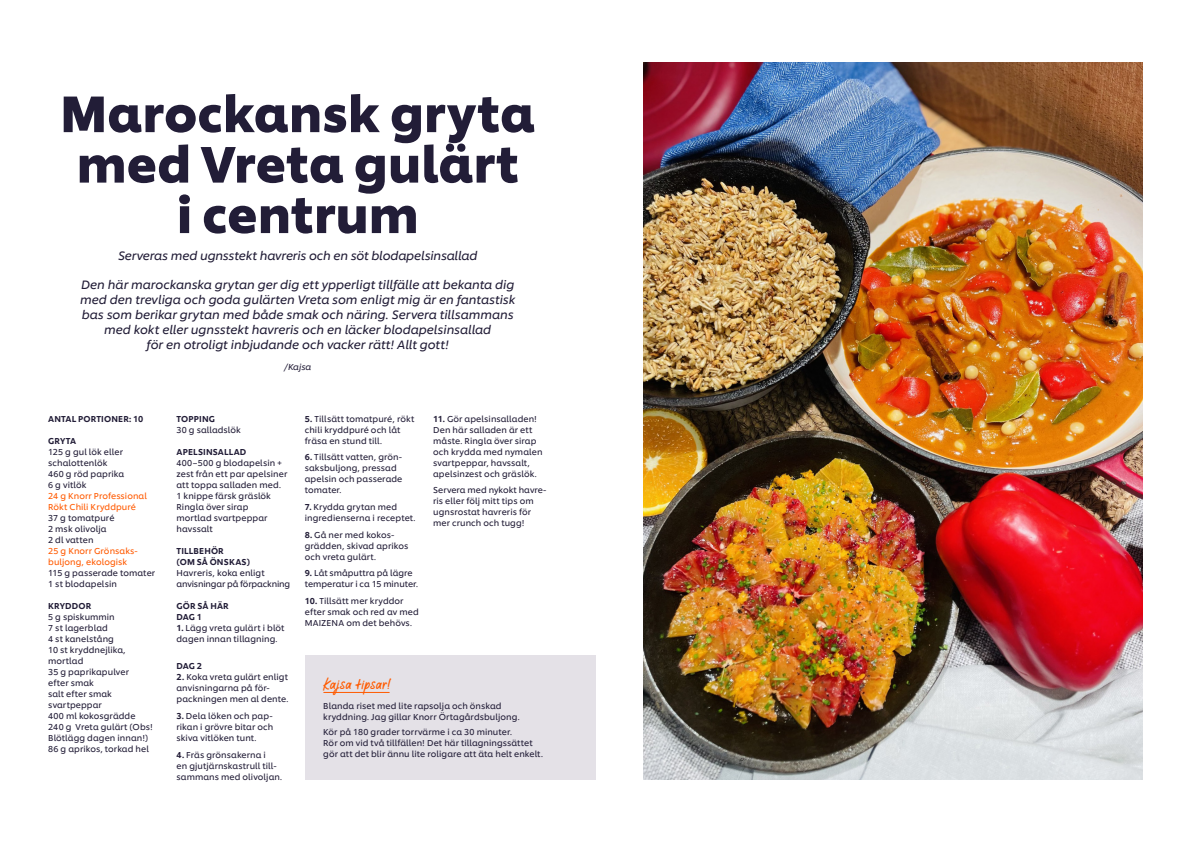
<style>
.page{position:relative;width:1191px;height:842px;background:#fff}
.page>*{position:absolute;margin:0;border:0;box-sizing:border-box;transform-origin:0 0}
.t1{font:700 50.1px/50.5px "Unilever Shilling";letter-spacing:-.005em;color:#221d37;text-align:center}
.t2{font:20px "Chefs Hand";letter-spacing:.02em;color:#ff5a00}
.t3{font:italic 12px/15px "Unilever Shilling";letter-spacing:-.005em;color:#221d37;text-align:center}
.t4{font:8.5px/11px "Unilever Shilling";letter-spacing:.01em;color:#221d37}
.t5{font:500 8.5px/11px "Unilever Shilling";letter-spacing:.015em;color:#221d37}
.t6{font:8.5px/11px "Unilever Shilling";letter-spacing:.01em;color:#ff5a00}
.t7{font:8.5px/11px "Unilever Shilling";letter-spacing:-.01em;color:#221d37}
.t8{font:italic 8.5px "Unilever Shilling";letter-spacing:-.005em;color:#221d37}
.s1{font-weight:500}
</style>
<div class="page">
<div style="left:305px;top:655px;width:290px;height:125px;background:#e4e1e7"></div>
<hr style="left:324px;top:692px;width:65px;height:1px;background:#ff5a00">
<img style="left:643px;top:62px;width:499px;height:718px">
<p class="t1" style="left:60px;top:84px;width:476px">Marockansk gryta med Vreta gulärt<br>i centrum</p>
<p class="t3" style="left:118px;top:248px;width:361px">Serveras med ugnsstekt havreris och en söt blodapelsinsallad</p>
<p class="t3" style="left:80px;top:277px;width:437px">Den här marockanska grytan ger dig ett ypperligt tillfälle att bekanta dig med den trevliga och goda gulärten Vreta som enligt mig är en fantastisk bas som berikar grytan med både smak och näring. Servera tillsammans med kokt eller ugnsstekt havreris och en läcker blodapelsinsallad<br>för en otroligt inbjudande och vacker rätt! Allt gott!</p>
<p class="t8" style="left:284px;top:361px;width:28px">/Kajsa</p>
<p class="t5" style="left:48px;top:412px;width:97px">ANTAL PORTIONER: 10</p>
<p class="t5" style="left:48px;top:434px;width:29px">GRYTA</p>
<p class="t4" style="left:48px;top:445px;width:76px">125 g gul lök eller schalottenlök</p>
<p class="t4" style="left:48px;top:467px;width:77px">460 g röd paprika</p>
<p class="t4" style="left:48px;top:478px;width:40px">6 g vitlök</p>
<p class="t6" style="left:48px;top:489px;width:100px">24 g Knorr Professional<br>Rökt Chili Kryddpuré</p>
<p class="t4" style="left:48px;top:511px;width:68px">37 g tomatpuré</p>
<p class="t4" style="left:48px;top:522px;width:60px">2 msk olivolja</p>
<p class="t4" style="left:48px;top:533px;width:47px">2 dl vatten</p>
<p class="t6" style="left:48px;top:544px;width:91px">25 g Knorr Grönsaks&shy;buljong, ekologisk</p>
<p class="t4" style="left:48px;top:566px;width:108px">115 g passerade tomater</p>
<p class="t4" style="left:48px;top:577px;width:70px">1 st blodapelsin</p>
<p class="t5" style="left:48px;top:599px;width:44px">KRYDDOR</p>
<p class="t4" style="left:48px;top:610px;width:68px">5 g spiskummin</p>
<p class="t4" style="left:48px;top:621px;width:61px">7 st lagerblad</p>
<p class="t4" style="left:48px;top:632px;width:67px">4 st kanelstång</p>
<p class="t4" style="left:48px;top:643px;width:79px">10 st kryddnejlika, mortlad</p>
<p class="t4" style="left:48px;top:665px;width:82px">35 g paprikapulver efter smak<br>salt efter smak svartpeppar</p>
<p class="t4" style="left:48px;top:709px;width:89px">400 ml kokosgrädde</p>
<p class="t4" style="left:48px;top:720px;width:106px">240 g Vreta gulärt (Obs!<br>Blötlägg dagen innan!)</p>
<p class="t4" style="left:48px;top:742px;width:102px">86 g aprikos, torkad hel</p>
<p class="t5" style="left:176px;top:412px;width:40px">TOPPING</p>
<p class="t4" style="left:176px;top:423px;width:66px">30 g salladslök</p>
<p class="t5" style="left:176px;top:445px;width:71px">APELSINSALLAD</p>
<p class="t4" style="left:176px;top:456px;width:112px">400–500 g blodapelsin + zest från ett par apelsiner att toppa salladen med.</p>
<p class="t4" style="left:176px;top:489px;width:96px">1 knippe färsk gräslök</p>
<p class="t4" style="left:176px;top:500px;width:73px">Ringla över sirap</p>
<p class="t4" style="left:176px;top:511px;width:92px">mortlad svartpeppar</p>
<p class="t4" style="left:176px;top:522px;width:38px">havssalt</p>
<p class="t5" style="left:176px;top:544px;width:75px">TILLBEHÖR<br>(OM SÅ ÖNSKAS)</p>
<p class="t7" style="left:176px;top:566px;width:115px">Havreris, koka enligt anvisningar på förpackning</p>
<p class="t5" style="left:176px;top:599px;width:54px">GÖR SÅ HÄR</p>
<p class="t5" style="left:176px;top:610px;width:27px">DAG 1</p>
<p class="t4" style="left:176px;top:621px;width:109px"><span class="s1">1.</span> Lägg vreta gulärt i blöt dagen innan tillagning.</p>
<p class="t5" style="left:176px;top:660px;width:27px">DAG 2</p>
<p class="t4" style="left:176px;top:671px;width:113px"><span class="s1">2.</span> Koka vreta gulärt enligt anvisningarna på för&shy;packningen men al dente.</p>
<p class="t4" style="left:176px;top:710px;width:98px;text-align:justify"><span class="s1">3.</span> Dela löken och pap&shy;rikan i grövre bitar och skiva vitlöken tunt.</p>
<p class="t4" style="left:176px;top:748px;width:107px"><span class="s1">4.</span> Fräs grönsakerna i<br>en gjutjärnskastrull till&shy;sammans med olivoljan.</p>
<p class="t4" style="left:305px;top:412px;width:111px"><span class="s1">5.</span> Tillsätt tomatpuré, rökt chili kryddpuré och låt fräsa en stund till.</p>
<p class="t4" style="left:305px;top:451px;width:99px"><span class="s1">6.</span> Tillsätt vatten, grön&shy;saksbuljong, pressad apelsin och passerade tomater.</p>
<p class="t4" style="left:305px;top:501px;width:112px"><span class="s1">7.</span> Krydda grytan med ingredienserna i receptet.</p>
<p class="t4" style="left:305px;top:528px;width:105px"><span class="s1">8.</span> Gå ner med kokos&shy;grädden, skivad aprikos och vreta gulärt.</p>
<p class="t4" style="left:305px;top:567px;width:115px"><span class="s1">9.</span> Låt småputtra på lägre temperatur i ca 15 minuter.</p>
<p class="t4" style="left:305px;top:595px;width:115px"><span class="s1">10.</span> Tillsätt mer kryddor efter smak och red av med<br>MAIZENA om det behövs.</p>
<p class="t4" style="left:433px;top:412px;width:111px"><span class="s1">11.</span> Gör apelsinsalladen!<br>Den här salladen är ett måste. Ringla över sirap och krydda med nymalen svartpeppar, havssalt, apelsinzest och gräslök.</p>
<p class="t4" style="left:433px;top:484px;width:115px">Servera med nykokt havre&shy;ris eller följ mitt tips om ugnsrostat havreris för mer crunch och tugg!</p>
<p class="t2" style="left:323px;top:674px;width:70px">Kajsa tipsar!</p>
<p class="t4" style="left:323px;top:699px;width:198px">Blanda riset med lite rapsolja och önskad kryddning. Jag gillar Knorr Örtagårdsbuljong.</p>
<p class="t4" style="left:323px;top:726px;width:221px">Kör på 180 grader torrvärme i ca 30 minuter.<br>Rör om vid två tillfällen! Det här tillagningssättet gör att det blir ännu lite roligare att äta helt enkelt.</p>
</div>
